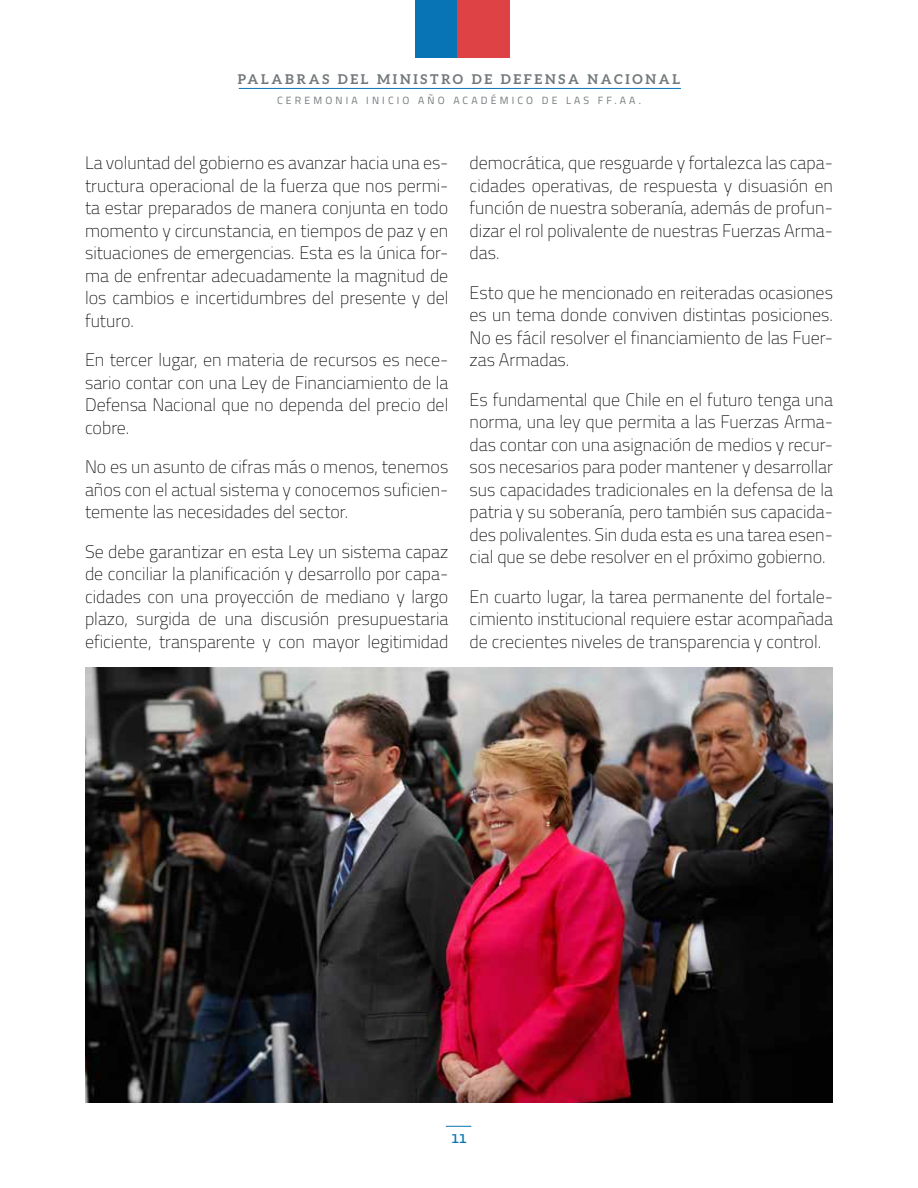
<style>
.page{position:relative;width:918px;height:1188px;background:#fff}
.page>*{position:absolute;margin:0;border:0;box-sizing:border-box;transform-origin:0 0}
.t1{font:19.5px "Nexus Sans";color:#0873b5}
.t2{font:100 18px/22.5px "Titillium Web";color:#000;text-align:justify}
.t3{font:700 13.5px "Aleo";letter-spacing:.2em;color:#72787a}
.t4{font:10.5px "Titillium Web";letter-spacing:.3em;color:#72787a}
</style>
<div class="page">
<div style="left:415px;top:0;width:43px;height:58px;background:#0873b5"></div>
<div style="left:458px;top:0;width:52px;height:58px;background:#de4245"></div>
<svg style="left:446px;top:1126px;width:25px;height:1px"></svg>
<hr style="left:239px;top:88px;width:442px;height:1px;background:#0873b5">
<img style="left:85px;top:668px;width:748px;height:435px">
<p class="t3" style="left:238px;top:71px;width:444px">PALABRAS DEL MINISTRO DE DEFENSA NACIONAL</p>
<p class="t4" style="left:277px;top:92px;width:366px">CEREMONIA INICIO AÑO ACADÉMICO DE LAS FF.AA.</p>
<p class="t2" style="left:85px;top:151px;width:365px">La voluntad del gobierno es avanzar hacia una es&shy;tructura operacional de la fuerza que nos permi&shy;ta estar preparados de manera conjunta en todo momento y circunstancia, en tiempos de paz y en situaciones de emergencias. Esta es la única for&shy;ma de enfrentar adecuadamente la magnitud de los cambios e incertidumbres del presente y del futuro.</p>
<p class="t2" style="left:85px;top:348px;width:365px">En tercer lugar, en materia de recursos es nece&shy;sario contar con una Ley de Financiamiento de la Defensa Nacional que no dependa del precio del cobre.</p>
<p class="t2" style="left:85px;top:455px;width:365px">No es un asunto de cifras más o menos, tenemos años con el actual sistema y conocemos suficien&shy;temente las necesidades del sector.</p>
<p class="t2" style="left:85px;top:539px;width:365px">Se debe garantizar en esta Ley un sistema capaz de conciliar la planificación y desarrollo por capa&shy;cidades con una proyección de mediano y largo plazo, surgida de una discusión presupuestaria eficiente, transparente y con mayor legitimidad</p>
<p class="t2" style="left:470px;top:151px;width:365px">democrática, que resguarde y fortalezca las capa&shy;cidades operativas, de respuesta y disuasión en función de nuestra soberanía, además de profun&shy;dizar el rol polivalente de nuestras Fuerzas Arma&shy;das.</p>
<p class="t2" style="left:470px;top:280px;width:365px">Esto que he mencionado en reiteradas ocasiones es un tema donde conviven distintas posiciones.<br>No es fácil resolver el financiamiento de las Fuer&shy;zas Armadas.</p>
<p class="t2" style="left:470px;top:387px;width:365px">Es fundamental que Chile en el futuro tenga una norma, una ley que permita a las Fuerzas Arma&shy;das contar con una asignación de medios y recur&shy;sos necesarios para poder mantener y desarrollar sus capacidades tradicionales en la defensa de la patria y su soberanía, pero también sus capacida&shy;des polivalentes. Sin duda esta es una tarea esen&shy;cial que se debe resolver en el próximo gobierno.</p>
<p class="t2" style="left:470px;top:584px;width:365px">En cuarto lugar, la tarea permanente del fortale&shy;cimiento institucional requiere estar acompañada de crecientes niveles de transparencia y control.</p>
<p class="t1" style="left:451px;top:1124px;width:17px">11</p>
</div>
